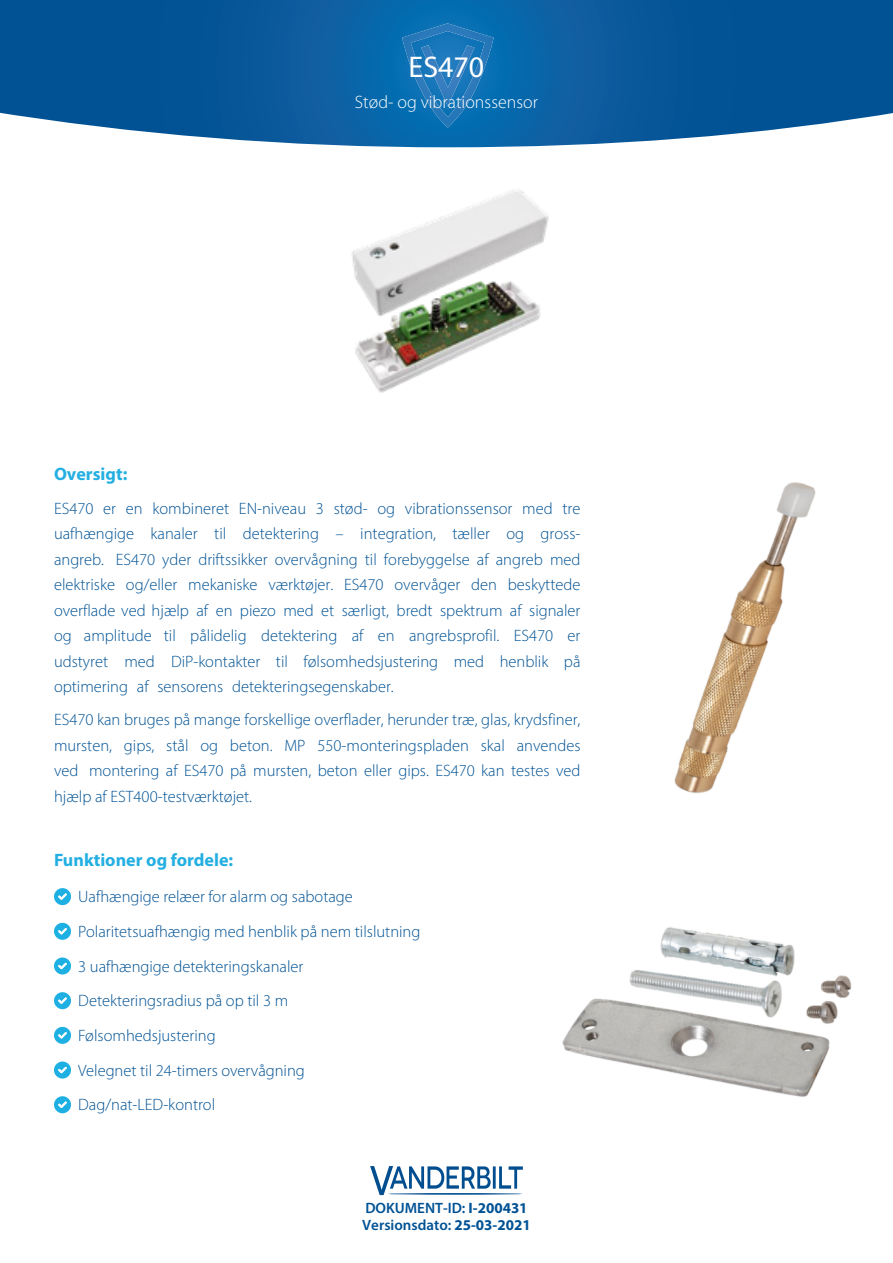
<style>
.page{position:relative;width:893px;height:1263px;background:#fff}
.page>*{position:absolute;margin:0;border:0;box-sizing:border-box;transform-origin:0 0}
.t1{font:30px "Myriad Pro";color:#fff}
.Main-header-text{font:700 18px "Myriad Pro";color:#24afe2}
.t2{font:300 18px "Myriad Pro";color:#fff}
.Main-header-text-2{font:300 16.5px/25.5px "Myriad Pro";color:#005294;text-align:justify}
.subheading-navy-blue{font:300 16.5px "Myriad Pro";color:#005294}
.t3{font:600 15px/16.8px "Myriad Pro";color:#005294}
.s1{font-weight:700}
</style>
<div class="page">
<svg style="left:0;top:0;width:893px;height:147px;background:#1966a3"></svg>
<svg style="left:402px;top:23px;width:92px;height:105px;background:#1976b8"></svg>
<svg style="left:370px;top:1166px;width:153px;height:29px"></svg>
<hr style="left:388px;top:1193px;width:135px;height:2px;background:#004d8f;border-radius:50%">
<svg style="left:54px;top:888px;width:17px;height:17px"></svg>
<svg style="left:54px;top:923px;width:17px;height:17px"></svg>
<svg style="left:54px;top:957px;width:17px;height:17px"></svg>
<svg style="left:54px;top:992px;width:17px;height:17px"></svg>
<svg style="left:54px;top:1027px;width:17px;height:17px"></svg>
<svg style="left:54px;top:1061px;width:17px;height:17px"></svg>
<svg style="left:54px;top:1096px;width:17px;height:17px"></svg>
<img style="left:352px;top:190px;width:197px;height:203px">
<img style="left:674px;top:482px;width:142px;height:312px">
<img style="left:562px;top:927px;width:290px;height:170px">
<h1 class="t1" style="left:409px;top:48px;width:77px">ES470</h1>
<p class="t2" style="left:355px;top:92px;width:185px">Stød- og vibrationssensor</p>
<p class="Main-header-text" style="left:54px;top:462px;width:75px">Oversigt:</p>
<p class="Main-header-text-2" style="left:54px;top:495px;width:528px">ES470 er en kombineret EN-niveau 3 stød- og vibrationssensor med tre uafhængige kanaler til detektering – integration, tæller og gross&shy;angreb. ES470 yder driftssikker overvågning til forebyggelse af angreb med elektriske og/eller mekaniske værktøjer. ES470 overvåger den beskyttede overflade ved hjælp af en piezo med et særligt, bredt spektrum af signaler og amplitude til pålidelig detektering af en angrebsprofil. ES470 er udstyret med DiP-kontakter til følsomhedsjustering med henblik på optimering af sensorens detekteringsegenskaber.</p>
<p class="Main-header-text-2" style="left:54px;top:707px;width:528px">ES470 kan bruges på mange forskellige overflader, herunder træ, glas, krydsfiner, mursten, gips, stål og beton. MP 550-monteringspladen skal anvendes ved montering af ES470 på mursten, beton eller gips. ES470 kan testes ved hjælp af EST400-testværktøjet.</p>
<p class="Main-header-text" style="left:54px;top:848px;width:181px">Funktioner og fordele:</p>
<p class="subheading-navy-blue" style="left:78px;top:887px;width:276px">Uafhængige relæer for alarm og sabotage</p>
<p class="subheading-navy-blue" style="left:78px;top:922px;width:344px">Polaritetsuafhængig med henblik på nem tilslutning</p>
<p class="subheading-navy-blue" style="left:78px;top:957px;width:227px">3 uafhængige detekteringskanaler</p>
<p class="subheading-navy-blue" style="left:78px;top:991px;width:212px">Detekteringsradius på op til 3 m</p>
<p class="subheading-navy-blue" style="left:78px;top:1026px;width:139px">Følsomhedsjustering</p>
<p class="subheading-navy-blue" style="left:78px;top:1061px;width:228px">Velegnet til 24-timers overvågning</p>
<p class="subheading-navy-blue" style="left:78px;top:1096px;width:138px">Dag/nat-LED-kontrol</p>
<p class="t3" style="left:362px;top:1199px;width:170px">DOKUMENT-ID: <span class="s1">I-200431<br></span>Versionsdato: <span class="s1">25-03-2021</span></p>
</div>
